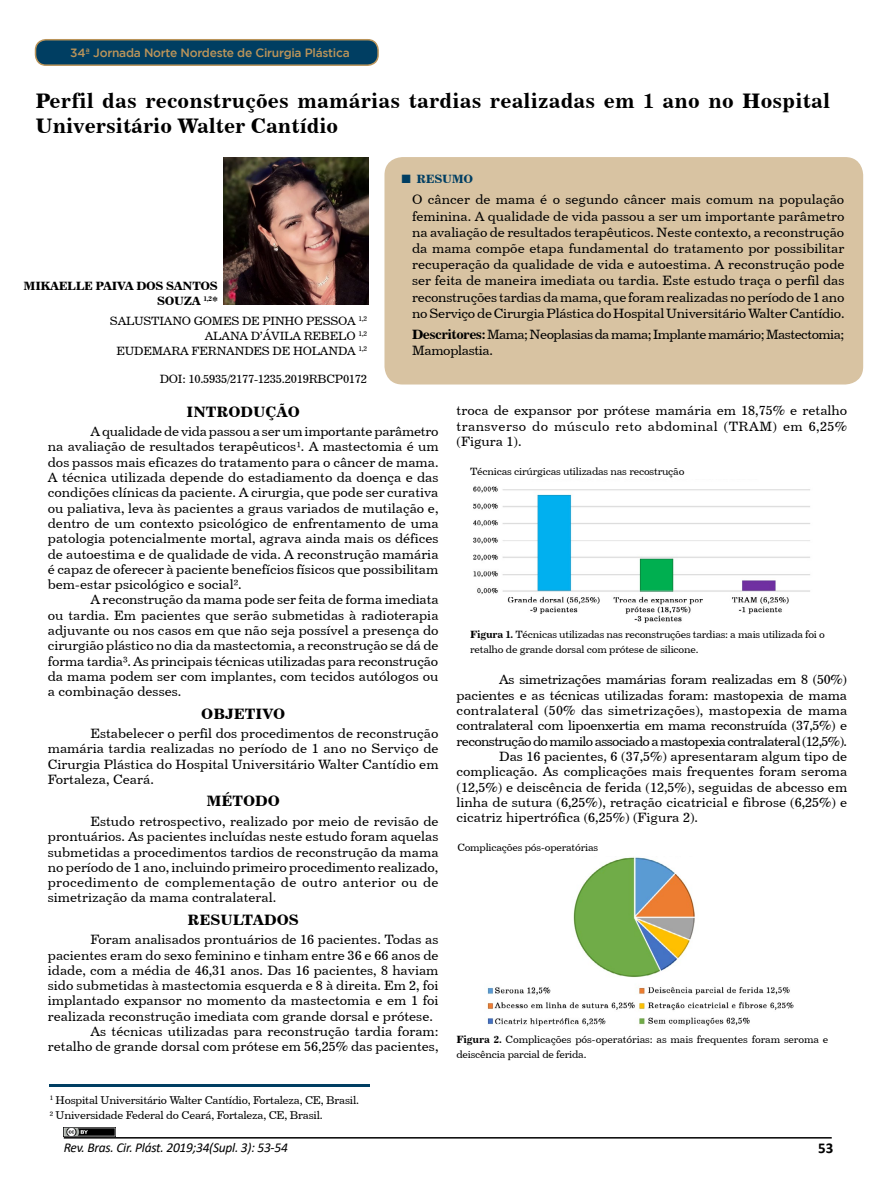
<style>
.page{position:relative;width:893px;height:1191px;background:#fff}
.page>*{position:absolute;margin:0;border:0;box-sizing:border-box;transform-origin:0 0}
.t1{font:21px/25.2px "Century 731 BT Bold A";letter-spacing:.01em;color:#000}
.t2{font:15px "Century 731 BT Bold A";color:#000}
.t3{font:700 15px "Calibri";color:#000}
.t4{font:13.5px/15.3px "Century 731 BT Roman A";color:#000;text-align:justify}
.t5{font:13.5px/16.2px "Century 731 BT Roman A";letter-spacing:-.04em;color:#000}
.t6{font:13.5px "Century 731 BT Roman A";letter-spacing:-.045em;color:#000}
.t7{font:13.5px "Century 731 BT Roman A";letter-spacing:-.025em;color:#000}
.t8{font:13.5px "Century 731 BT Roman A";letter-spacing:-.02em;color:#000}
.t9{font:italic 13.5px "Calibri";letter-spacing:-.02em;color:#000}
.t10{font:12px/15.3px "Century 731 BT Roman A";letter-spacing:-.02em;color:#000;text-align:right}
.t11{font:500 12px "Gotham";letter-spacing:-.02em;color:#ba945a}
.t12{font:12px/15.3px "Century 731 BT Bold A";letter-spacing:-.025em;color:#000;text-align:right}
.t13{font:12px "Century 731 BT Bold A";letter-spacing:-.02em;color:#003e62}
.t14{font:11.25px/15.3px "Century 731 BT Roman A";letter-spacing:-.02em;color:#000}
.t15{font:10.5px/15.3px "Century 731 BT Roman A";letter-spacing:-.02em;color:#000}
.s1{font-family:"Times New Roman";font-weight:700;font-size:18px}
.s2{font-family:"Century 731 BT Bold A"}
</style>
<div class="page">
<hr style="left:64px;top:1137px;width:768px;height:1px;background:#000">
<div style="left:384px;top:157px;width:479px;height:227px;background:#d8c3a2;border-radius:18px"></div>
<hr style="left:50px;top:1084px;width:320px;height:3px;background:#003e62">
<div style="left:36px;top:40px;width:342px;height:25px;background:#003e62;border-radius:10px"></div>
<div style="left:35px;top:39px;width:344px;height:27px;border:2px solid #ba945a;border-radius:10px"></div>
<img style="left:224px;top:157px;width:144px;height:147px">
<img style="left:64px;top:1127px;width:51px;height:9px">
<img style="left:473px;top:486px;width:337px;height:137px">
<img style="left:487px;top:857px;width:307px;height:169px">
<p class="t11" style="left:70px;top:46px;width:281px">34ª Jornada Norte Nordeste de Cirurgia Plástica</p>
<h1 class="t1" style="left:35px;top:88px;width:796px">Perfil das reconstruções mamárias tardias realizadas em 1 ano no Hospital<br>Universitário Walter Cantídio</h1>
<p class="t12" style="left:24px;top:277px;width:196px">MIKAELLE PAIVA DOS SANTOS<br>SOUZA <sup>1,2</sup>*</p>
<p class="t10" style="left:110px;top:313px;width:259px">SALUSTIANO GOMES DE PINHO PESSOA <sup>1,2<br></sup>ALANA D’ÁVILA REBELO <sup>1,2<br></sup>EUDEMARA FERNANDES DE HOLANDA <sup>1,2</sup></p>
<p class="t10" style="left:160px;top:371px;width:209px">DOI: 10.5935/2177-1235.2019RBCP0172</p>
<p class="t13" style="left:401px;top:171px;width:74px"><span class="s1">■</span> RESUMO</p>
<p class="t4" style="left:412px;top:191px;width:434px;line-height:16.2px">O câncer de mama é o segundo câncer mais comum na população feminina. A qualidade de vida passou a ser um importante parâmetro na avaliação de resultados terapêuticos. Neste contexto, a reconstrução da mama compõe etapa fundamental do tratamento por possibilitar recuperação da qualidade de vida e autoestima. A reconstrução pode ser feita de maneira imediata ou tardia. Este estudo traça o perfil das reconstruções tardias da mama, que foram realizadas no período de 1 ano no Serviço de Cirurgia Plástica do Hospital Universitário Walter Cantídio.</p>
<p class="t5" style="left:412px;top:326px;width:434px"><span class="s2">Descritores:</span> Mama; Neoplasias da mama; Implante mamário; Mastectomia;<br>Mamoplastia.</p>
<p class="t2" style="left:187px;top:402px;width:115px">INTRODUÇÃO</p>
<p class="t4" style="left:48px;top:423px;width:392px;text-indent:43px">A qualidade de vida passou a ser um importante parâmetro na avaliação de resultados terapêuticos¹. A mastectomia é um dos passos mais eficazes do tratamento para o câncer de mama.<br>A técnica utilizada depende do estadiamento da doença e das condições clínicas da paciente. A cirurgia, que pode ser curativa ou paliativa, leva às pacientes a graus variados de mutilação e, dentro de um contexto psicológico de enfrentamento de uma patologia potencialmente mortal, agrava ainda mais os défices de autoestima e de qualidade de vida. A reconstrução mamária é capaz de oferecer à paciente benefícios físicos que possibilitam bem-estar psicológico e social².</p>
<p class="t4" style="left:48px;top:592px;width:392px;text-indent:43px">A reconstrução da mama pode ser feita de forma imediata ou tardia. Em pacientes que serão submetidas à radioterapia adjuvante ou nos casos em que não seja possível a presença do cirurgião plástico no dia da mastectomia, a reconstrução se dá de forma tardia³. As principais técnicas utilizadas para reconstrução da mama podem ser com implantes, com tecidos autólogos ou a combinação desses.</p>
<p class="t2" style="left:201px;top:704px;width:85px">OBJETIVO</p>
<p class="t4" style="left:48px;top:725px;width:392px;text-indent:43px">Estabelecer o perfil dos procedimentos de reconstrução mamária tardia realizadas no período de 1 ano no Serviço de Cirurgia Plástica do Hospital Universitário Walter Cantídio em Fortaleza, Ceará.</p>
<p class="t2" style="left:206px;top:792px;width:75px">MÉTODO</p>
<p class="t4" style="left:48px;top:813px;width:392px;text-indent:43px">Estudo retrospectivo, realizado por meio de revisão de prontuários. As pacientes incluídas neste estudo foram aquelas submetidas a procedimentos tardios de reconstrução da mama no período de 1 ano, incluindo primeiro procedimento realizado, procedimento de complementação de outro anterior ou de simetrização da mama contralateral.</p>
<p class="t2" style="left:188px;top:910px;width:113px">RESULTADOS</p>
<p class="t4" style="left:90px;top:931px;width:350px">Foram analisados prontuários de 16 pacientes. Todas as</p>
<p class="t4" style="left:48px;top:947px;width:392px">pacientes eram do sexo feminino e tinham entre 36 e 66 anos de</p>
<p class="t4" style="left:48px;top:962px;width:392px">idade, com a média de 46,31 anos. Das 16 pacientes, 8 haviam</p>
<p class="t4" style="left:48px;top:977px;width:392px">sido submetidas à mastectomia esquerda e 8 à direita. Em 2, foi</p>
<p class="t4" style="left:48px;top:993px;width:392px">implantado expansor no momento da mastectomia e em 1 foi</p>
<p class="t4" style="left:48px;top:1008px;width:387px">realizada reconstrução imediata com grande dorsal e prótese.</p>
<p class="t4" style="left:90px;top:1023px;width:350px">As técnicas utilizadas para reconstrução tardia foram:</p>
<p class="t4" style="left:48px;top:1038px;width:392px">retalho de grande dorsal com prótese em 56,25% das pacientes,</p>
<p class="t14" style="left:50px;top:1092px;width:311px"><sup>1</sup> Hospital Universitário Walter Cantídio, Fortaleza, CE, Brasil.<br><sup>2</sup> Universidade Federal do Ceará, Fortaleza, CE, Brasil.</p>
<p class="t4" style="left:457px;top:403px;width:392px">troca de expansor por prótese mamária em 18,75% e retalho transverso do músculo reto abdominal (TRAM) em 6,25% (Figura 1).</p>
<p class="t15" style="left:470px;top:464px;width:216px">Técnicas cirúrgicas utilizadas nas recostrução</p>
<p class="t15" style="left:470px;top:626px;width:356px"><span class="s2">Figura 1.</span> Técnicas utilizadas nas reconstruções tardias: a mais utilizada foi o retalho de grande dorsal com prótese de silicone.</p>
<p class="t8" style="left:499px;top:671px;width:349px">As simetrizações mamárias foram realizadas em 8 (50%)</p>
<p class="t4" style="left:457px;top:687px;width:392px">pacientes e as técnicas utilizadas foram: mastopexia de mama</p>
<p class="t4" style="left:457px;top:702px;width:392px">contralateral (50% das simetrizações), mastopexia de mama</p>
<p class="t7" style="left:457px;top:717px;width:392px">contralateral com lipoenxertia em mama reconstruída (37,5%) e</p>
<p class="t6" style="left:457px;top:732px;width:392px">reconstrução do mamilo associado a mastopexia contralateral (12,5%).</p>
<p class="t4" style="left:499px;top:748px;width:350px">Das 16 pacientes, 6 (37,5%) apresentaram algum tipo de</p>
<p class="t4" style="left:457px;top:763px;width:392px">complicação. As complicações mais frequentes foram seroma</p>
<p class="t4" style="left:457px;top:779px;width:392px">(12,5%) e deiscência de ferida (12,5%), seguidas de abcesso em</p>
<p class="t4" style="left:457px;top:794px;width:392px">linha de sutura (6,25%), retração cicatricial e fibrose (6,25%) e</p>
<p class="t4" style="left:457px;top:809px;width:243px">cicatriz hipertrófica (6,25%) (Figura 2).</p>
<p class="t15" style="left:457px;top:840px;width:142px">Complicações pós-operatórias</p>
<p class="t15" style="left:456px;top:1031px;width:373px"><span class="s2">Figura 2.</span> Complicações pós-operatórias: as mais frequentes foram seroma e deiscência parcial de ferida.</p>
<p class="t9" style="left:64px;top:1138px;width:226px">Rev. Bras. Cir. Plást. 2019;34(Supl. 3): 53-54</p>
<p class="t3" style="left:818px;top:1137px;width:17px">53</p>
</div>
